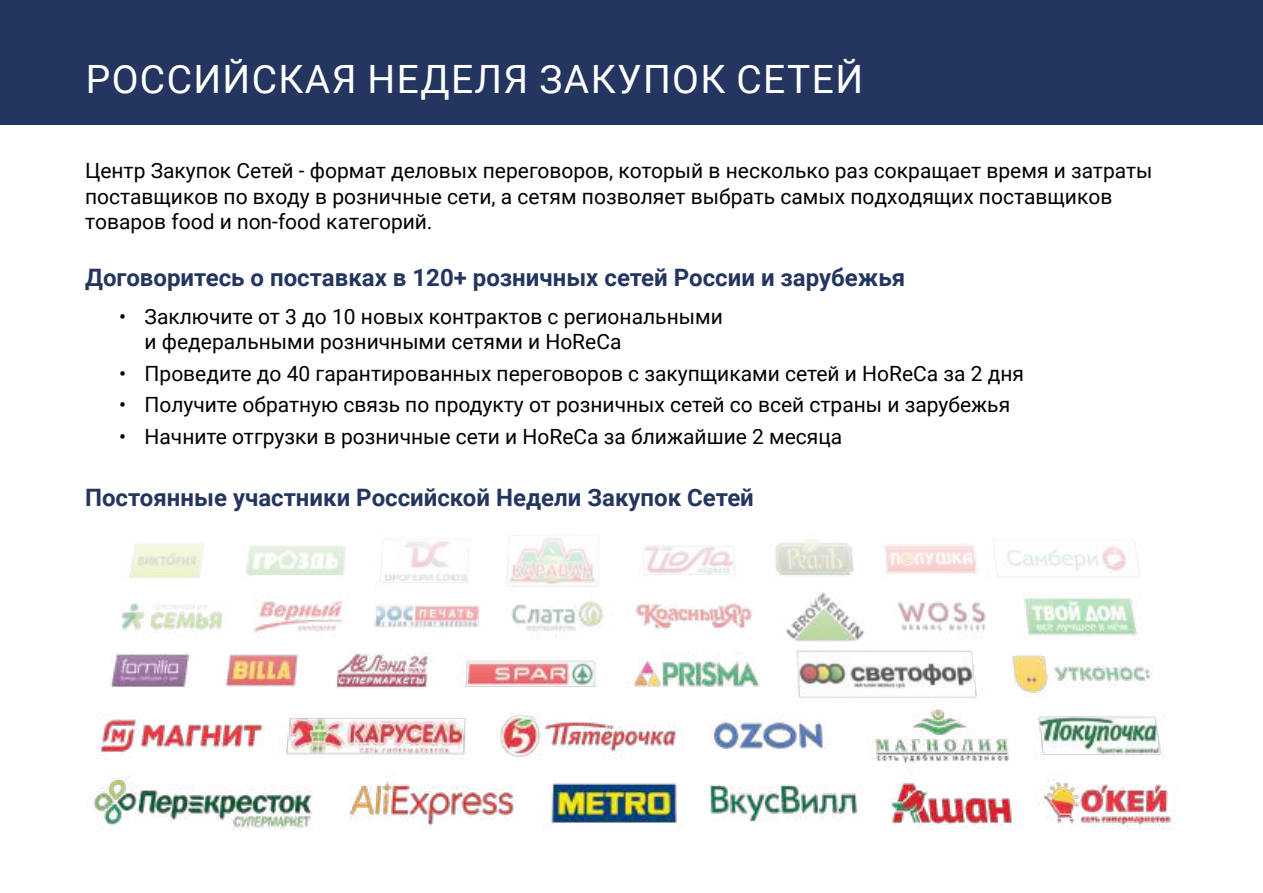
<style>
.page{position:relative;width:1263px;height:893px;background:#fff}
.page>*{position:absolute;margin:0;border:0;box-sizing:border-box;transform-origin:0 0}
.t1{font:39px "Roboto";letter-spacing:.035em;color:#fff}
.t2{font:700 24px "Roboto";color:#243660}
.t3{font:21px/25.2px "Roboto";color:#000}
.s1{font-family:"Minion Pro"}
</style>
<div class="page">
<div style="left:0;top:0;width:1263px;height:124px;background:#243660"></div>
<img style="left:93px;top:537px;width:1085px;height:292px">
<h1 class="t1" style="left:86px;top:52px;width:779px">РОССИЙСКАЯ НЕДЕЛЯ ЗАКУПОК СЕТЕЙ</h1>
<p class="t3" style="left:85px;top:158px;width:1069px">Центр Закупок Сетей - формат деловых переговоров, который в несколько раз сокращает время и затраты поставщиков по входу в розничные сети, а сетям позволяет выбрать самых подходящих поставщиков товаров food и non-food категорий<span class="s1">.</span></p>
<p class="t2" style="left:85px;top:261px;width:822px">Договоритесь о поставках в 120+ розничных сетей России и зарубежья</p>
<p class="t3" style="left:145px;top:303px;width:580px;text-indent:-26px">• Заключите от 3 до 10 новых контрактов с региональными и федеральными розничными сетями и HoReCa</p>
<p class="t3" style="left:119px;top:360px;width:906px">• Проведите до 40 гарантированных переговоров с закупщиками сетей и HoReCa за 2 дня</p>
<p class="t3" style="left:119px;top:391px;width:893px">• Получите обратную связь по продукту от розничных сетей со всей страны и зарубежья</p>
<p class="t3" style="left:119px;top:423px;width:725px">• Начните отгрузки в розничные сети и HoReCa за ближайшие 2 месяца</p>
<p class="t2" style="left:85px;top:480px;width:670px">Постоянные участники Российской Недели Закупок Сетей</p>
</div>
